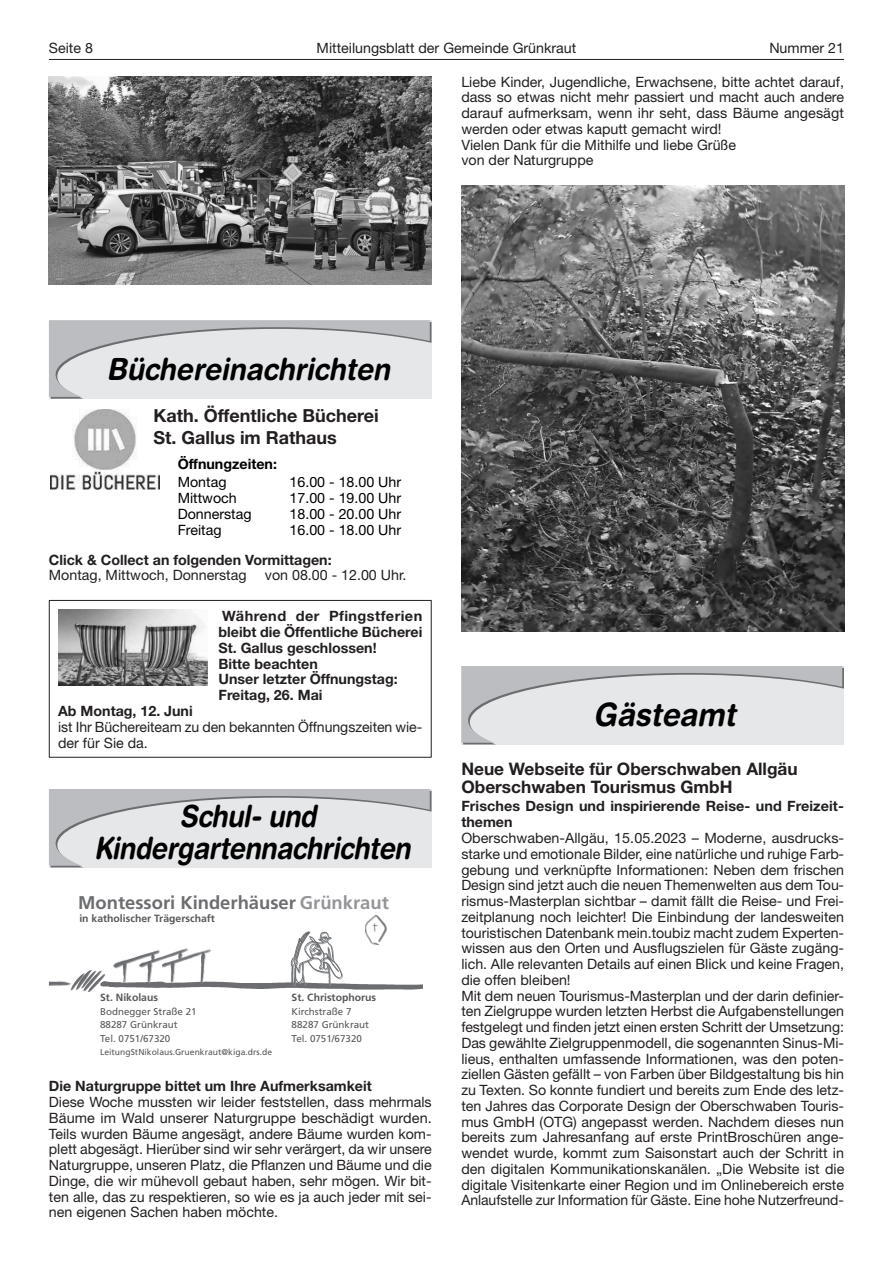
<style>
.page{position:relative;width:893px;height:1263px;background:#fff}
.page>*{position:absolute;margin:0;border:0;box-sizing:border-box;transform-origin:0 0}
.t1{font:italic 700 32.25px "Helvetica Rounded LT Std";color:#000;scale:.91 1}
.t2{font:italic 700 30.6px/31.8px "Helvetica Rounded LT Std";letter-spacing:-.01em;color:#000;text-align:center;scale:.86 1}
.t3{font:italic 700 30.6px "Helvetica Rounded LT Std";letter-spacing:-.01em;color:#000;scale:.91 1}
.t4{font:700 18.45px "Frutiger";color:#6c6d70}
.t5{font:700 18px/21.6px "Helvetica Neue LT Std";color:#231f20}
.t6{font:700 17.25px/18.8px "Helvetica Neue LT Std";color:#231f20}
.t7{font:14.25px/15.8px "Helvetica Neue LT Std";color:#231f20}
.t8{font:700 14.25px/15.8px "Helvetica Neue LT Std";color:#231f20}
.t9{font:14.25px "Helvetica Neue LT Std";color:#000}
.t10{font:700 14.25px "Helvetica Neue LT Std";color:#000}
.t11{font:700 10.5px "Frutiger";color:#57585a}
.t12{font:9.75px/13.5px "Frutiger";color:#57585a}
.t13{font:8.55px "Frutiger";color:#57585a}
.s1{color:#939598}
</style>
<div class="page">
<hr style="left:49px;top:59px;width:795px;height:1px;background:#231f20">
<img style="left:49px;top:76px;width:383px;height:209px">
<svg style="left:49px;top:320px;width:382px;height:79px"></svg>
<img style="left:51px;top:409px;width:108px;height:80px">
<img style="left:58px;top:610px;width:150px;height:75px">
<div style="left:49px;top:600px;width:383px;height:158px;border:1px solid #231f20"></div>
<svg style="left:49px;top:789px;width:382px;height:78px"></svg>
<img style="left:365px;top:915px;width:22px;height:31px">
<img style="left:216px;top:981px;width:207px;height:9px">
<img style="left:106px;top:981px;width:4px;height:6px">
<img style="left:49px;top:981px;width:20px;height:5px">
<img style="left:69px;top:970px;width:37px;height:22px">
<img style="left:213px;top:981px;width:3px;height:7px">
<img style="left:110px;top:948px;width:103px;height:40px">
<img style="left:290px;top:981px;width:54px;height:6px">
<img style="left:290px;top:931px;width:53px;height:55px">
<img style="left:293px;top:931px;width:18px;height:29px">
<img style="left:292px;top:965px;width:5px;height:20px">
<img style="left:461px;top:185px;width:383px;height:446px">
<svg style="left:461px;top:666px;width:383px;height:78px"></svg>
<p class="t7" style="left:49px;top:40px;width:46px">Seite 8</p>
<p class="t7" style="left:317px;top:40px;width:261px">Mitteilungsblatt der Gemeinde Grünkraut</p>
<p class="t7" style="left:769px;top:40px;width:76px">Nummer 21</p>
<p class="t7" style="left:461px;top:74px;width:384px">Liebe Kinder, Jugendliche, Erwachsene, bitte achtet darauf, dass so etwas nicht mehr passiert und macht auch andere darauf aufmerksam, wenn ihr seht, dass Bäume angesägt werden oder etwas kaputt gemacht wird!<br>Vielen Dank für die Mithilfe und liebe Grüße<br>von der Naturgruppe</p>
<h2 class="t3" style="left:107px;top:350px;width:313px">Büchereinachrichten</h2>
<p class="t5" style="left:153px;top:405px;width:227px">Kath. Öffentliche Bücherei<br>St. Gallus im Rathaus</p>
<p class="t10" style="left:178px;top:455px;width:101px">Öffnungzeiten:</p>
<p class="t9" style="left:178px;top:474px;width:50px">Montag</p>
<p class="t9" style="left:290px;top:474px;width:113px">16.00 - 18.00 Uhr</p>
<p class="t9" style="left:178px;top:489px;width:61px">Mittwoch</p>
<p class="t9" style="left:290px;top:489px;width:113px">17.00 - 19.00 Uhr</p>
<p class="t9" style="left:178px;top:505px;width:75px">Donnerstag</p>
<p class="t9" style="left:290px;top:505px;width:113px">18.00 - 20.00 Uhr</p>
<p class="t9" style="left:178px;top:521px;width:45px">Freitag</p>
<p class="t9" style="left:290px;top:521px;width:113px">16.00 - 18.00 Uhr</p>
<p class="t8" style="left:49px;top:551px;width:284px">Click &amp; Collect an folgenden Vormittagen:</p>
<p class="t7" style="left:49px;top:567px;width:199px">Montag, Mittwoch, Donnerstag</p>
<p class="t7" style="left:265px;top:567px;width:143px">von 08.00 - 12.00 Uhr.</p>
<p class="t8" style="left:219px;top:608px;width:205px">Während der Pfingstferien bleibt die Öffentliche Bücherei<br>St. Gallus geschlossen!<br>Bitte beachten<br>Unser letzter Öffnungstag:<br>Freitag, 26. Mai</p>
<p class="t8" style="left:58px;top:703px;width:136px">Ab Montag, 12. Juni</p>
<p class="t7" style="left:58px;top:719px;width:366px">ist Ihr Büchereiteam zu den bekannten Öffnungszeiten wie&shy;der für Sie da.</p>
<h2 class="t2" style="left:94px;top:801px;width:369px">Schul- und<br>Kindergartennachrichten</h2>
<p class="t4" style="left:78px;top:892px;width:312px">Montessori Kinderhäuser <span class="s1">Grünkraut</span></p>
<p class="t11" style="left:79px;top:912px;width:137px">in katholischer Trägerschaft</p>
<p class="t11" style="left:100px;top:991px;width:59px">St. Nikolaus</p>
<p class="t11" style="left:292px;top:991px;width:86px">St. Christophorus</p>
<p class="t12" style="left:100px;top:1004px;width:98px">Bodnegger Straße 21<br>88287 Grünkraut<br>Tel. 0751/67320</p>
<p class="t13" style="left:100px;top:1047px;width:174px">LeitungStNikolaus.Gruenkraut@kiga.drs.de</p>
<p class="t12" style="left:292px;top:1004px;width:79px">Kirchstraße 7<br>88287 Grünkraut<br>Tel. 0751/67320</p>
<p class="t8" style="left:49px;top:1078px;width:324px">Die Naturgruppe bittet um Ihre Aufmerksamkeit</p>
<p class="t7" style="left:49px;top:1094px;width:384px;text-align:justify">Diese Woche mussten wir leider feststellen, dass mehrmals Bäume im Wald unserer Naturgruppe beschädigt wurden.<br>Teils wurden Bäume angesägt, andere Bäume wurden kom&shy;plett abgesägt. Hierüber sind wir sehr verärgert, da wir unsere Naturgruppe, unseren Platz, die Pflanzen und Bäume und die Dinge, die wir mühevoll gebaut haben, sehr mögen. Wir bit&shy;ten alle, das zu respektieren, so wie es ja auch jeder mit sei&shy;nen eigenen Sachen haben möchte.</p>
<h1 class="t1" style="left:593px;top:695px;width:158px">Gästeamt</h1>
<p class="t6" style="left:461px;top:759px;width:338px">Neue Webseite für Oberschwaben Allgäu<br>Oberschwaben Tourismus GmbH</p>
<p class="t8" style="left:461px;top:798px;width:384px">Frisches Design und inspirierende Reise- und Freizeit&shy;themen</p>
<p class="t7" style="left:461px;top:830px;width:384px">Oberschwaben-Allgäu, 15.05.2023 – Moderne, ausdrucks&shy;starke und emotionale Bilder, eine natürliche und ruhige Farb&shy;gebung und verknüpfte Informationen: Neben dem frischen Design sind jetzt auch die neuen Themenwelten aus dem Tou&shy;rismus-Masterplan sichtbar – damit fällt die Reise- und Frei&shy;zeitplanung noch leichter! Die Einbindung der landesweiten touristischen Datenbank mein.toubiz macht zudem Experten&shy;wissen aus den Orten und Ausflugszielen für Gäste zugäng&shy;lich. Alle relevanten Details auf einen Blick und keine Fragen, die offen bleiben!<br>Mit dem neuen Tourismus-Masterplan und der darin definier&shy;ten Zielgruppe wurden letzten Herbst die Aufgabenstellungen festgelegt und finden jetzt einen ersten Schritt der Umsetzung:<br>Das gewählte Zielgruppenmodell, die sogenannten Sinus-Mi&shy;lieus, enthalten umfassende Informationen, was den poten&shy;ziellen Gästen gefällt – von Farben über Bildgestaltung bis hin zu Texten. So konnte fundiert und bereits zum Ende des letz&shy;ten Jahres das Corporate Design der Oberschwaben Touris&shy;mus GmbH (OTG) angepasst werden. Nachdem dieses nun bereits zum Jahresanfang auf erste PrintBroschüren ange&shy;wendet wurde, kommt zum Saisonstart auch der Schritt in den digitalen Kommunikationskanälen. „Die Website ist die digitale Visitenkarte einer Region und im Onlinebereich erste Anlaufstelle zur Information für Gäste. Eine hohe Nutzerfreund-</p>
</div>
